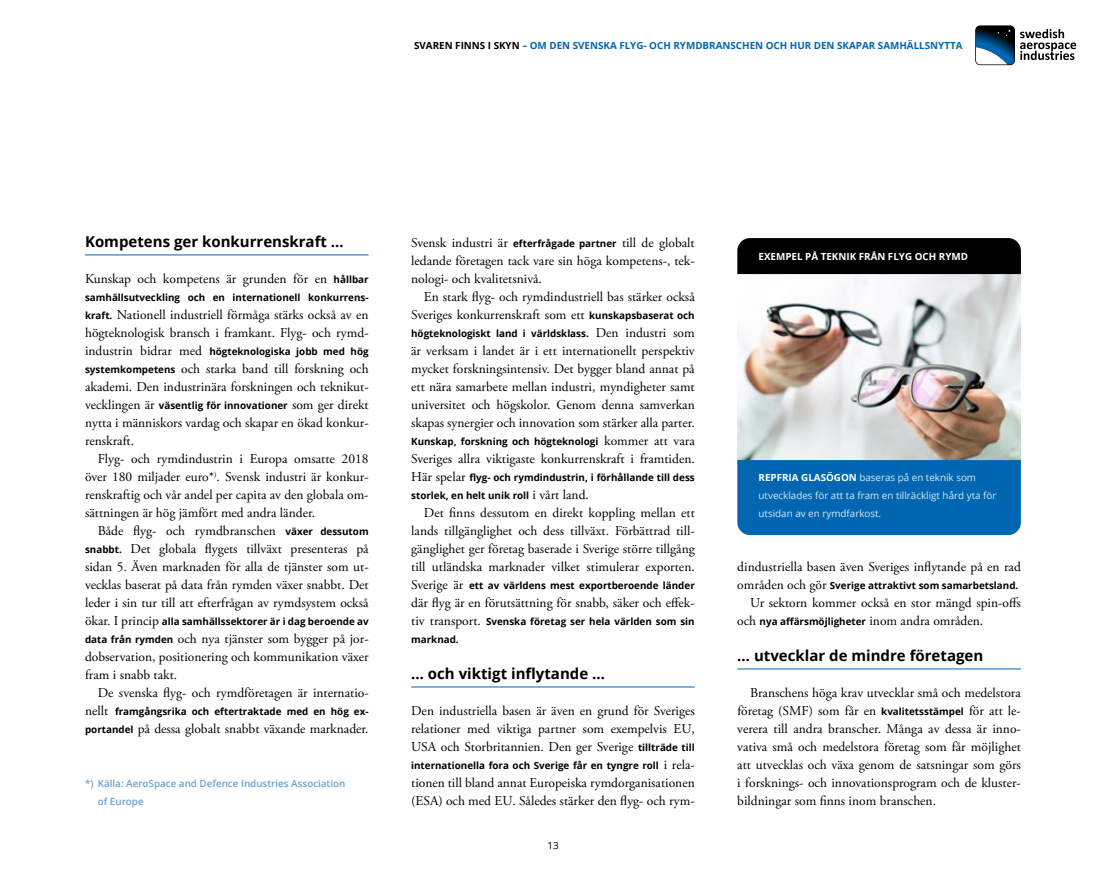
<style>
.page{position:relative;width:1106px;height:893px;background:#fff}
.page>*{position:absolute;margin:0;border:0;box-sizing:border-box;transform-origin:0 0}
.t1{font:700 15px "Open Sans";color:#000}
.t2{font:13.5px/18px "Adobe Garamond Pro";color:#000;text-align:justify}
.t3{font:700 9.9px/18px "Open Sans";color:#000}
.t4{font:9.9px/18px "Open Sans";color:#d9e8f3}
.t5{font:700 9.9px "Open Sans";color:#0066b1}
.t6{font:600 9.9px/18px "Open Sans";color:#66a3d0}
.t7{font:700 9.9px "Open Sans";color:#fff}
.t8{font:9.9px "Open Sans";color:#000}
.s1{color:#000}
.s2{font-family:"Open Sans";font-weight:700;font-size:9.9px}
.s3{font-family:"Adobe Garamond Pro";font-weight:400;font-size:13.5px}
.s4{font-weight:700;color:#fff}
</style>
<div class="page">
<hr style="left:85px;top:255px;width:284px;height:1px;background:#0066b1">
<hr style="left:411px;top:687px;width:283px;height:1px;background:#0066b1">
<hr style="left:737px;top:669px;width:283px;height:1px;background:#0066b1">
<img style="left:737px;top:274px;width:283px;height:186px">
<div style="left:737px;top:460px;width:283px;height:75px;background:#0066b1"></div>
<div style="left:737px;top:238px;width:283px;height:36px;background:#000"></div>
<svg style="left:975px;top:25px;width:40px;height:40px"></svg>
<svg style="left:976px;top:26px;width:38px;height:38px"></svg>
<svg style="left:1020px;top:29px;width:56px;height:31px"></svg>
<p class="t5" style="left:414px;top:38px;width:550px"><span class="s1">SVAREN FINNS I SKYN</span> – OM DEN SVENSKA FLYG- OCH RYMDBRANSCHEN OCH HUR DEN SKAPAR SAMHÄLLSNYTTA</p>
<p class="t1" style="left:85px;top:231px;width:260px">Kompetens ger konkurrenskraft …</p>
<p class="t2" style="left:85px;top:270px;width:285px">Kunskap och kompetens är grunden för en <span class="s2">hållbar</span></p>
<p class="t3" style="left:85px;top:288px;width:285px">samhällsutveckling och en internationell konkurrens-</p>
<p class="t2" style="left:85px;top:306px;width:285px"><span class="s2">kraft.</span> Nationell industriell förmåga stärks också av en högteknologisk bransch i framkant. Flyg- och rymd-</p>
<p class="t3" style="left:85px;top:342px;width:285px"><span class="s3">industrin bidrar med</span> högteknologiska jobb med hög</p>
<p class="t2" style="left:85px;top:360px;width:285px"><span class="s2">systemkompetens</span> och starka band till forskning och akademi. Den industrinära forskningen och teknikut&shy;vecklingen är <span class="s2">väsentlig för innovationer</span> som ger direkt nytta i människors vardag och skapar en ökad konkur&shy;renskraft.</p>
<p class="t2" style="left:85px;top:450px;width:285px;text-indent:13px">Flyg- och rymdindustrin i Europa omsatte 2018 över 180 miljader euro*<sup>)</sup>. Svensk industri är konkur&shy;renskraftig och vår andel per capita av den globala om&shy;sättningen är hög jämfört med andra länder.</p>
<p class="t2" style="left:85px;top:522px;width:285px;text-indent:13px">Både flyg- och rymdbranschen <span class="s2">växer dessutom snabbt.</span> Det globala flygets tillväxt presenteras på sidan 5. Även marknaden för alla de tjänster som ut&shy;vecklas baserat på data från rymden växer snabbt. Det leder i sin tur till att efterfrågan av rymdsystem också</p>
<p class="t3" style="left:85px;top:612px;width:285px"><span class="s3">ökar. I princip</span> alla samhällssektorer är i dag beroende av</p>
<p class="t2" style="left:85px;top:630px;width:285px"><span class="s2">data från rymden</span> och nya tjänster som bygger på jor&shy;dobservation, positionering och kommunikation växer fram i snabb takt.</p>
<p class="t2" style="left:98px;top:684px;width:272px">De svenska flyg- och rymdföretagen är internatio-</p>
<p class="t3" style="left:85px;top:702px;width:285px"><span class="s3">nellt</span> framgångsrika och eftertraktade med en hög ex-</p>
<p class="t2" style="left:85px;top:720px;width:285px"><span class="s2">portandel</span> på dessa globalt snabbt växande marknader.</p>
<p class="t6" style="left:98px;top:774px;width:249px;text-indent:-13px">*) Källa: AeroSpace and Defence Industries Association of Europe</p>
<p class="t2" style="left:411px;top:234px;width:285px">Svensk industri är <span class="s2">efterfrågade partner</span> till de globalt ledande företagen tack vare sin höga kompetens-, tek&shy;nologi- och kvalitetsnivå.</p>
<p class="t2" style="left:411px;top:288px;width:285px;text-align:right">En stark flyg- och rymdindustriell bas stärker också<br>Sveriges konkurrenskraft som ett <span class="s2">kunskapsbaserat och</span></p>
<p class="t3" style="left:411px;top:324px;width:285px">högteknologiskt land i världsklass. <span class="s3">Den industri som</span></p>
<p class="t2" style="left:411px;top:342px;width:285px">är verksam i landet är i ett internationellt perspektiv mycket forskningsintensiv. Det bygger bland annat på ett nära samarbete mellan industri, myndigheter samt universitet och högskolor. Genom denna samverkan skapas synergier och innovation som stärker alla parter.</p>
<p class="t3" style="left:411px;top:432px;width:285px">Kunskap, forskning och högteknologi <span class="s3">kommer att vara</span></p>
<p class="t2" style="left:411px;top:450px;width:285px">Sveriges allra viktigaste konkurrenskraft i framtiden.</p>
<p class="t3" style="left:411px;top:468px;width:285px"><span class="s3">Här spelar</span> flyg- och rymdindustrin, i förhållande till dess storlek, en helt unik roll <span class="s3">i vårt land.</span></p>
<p class="t2" style="left:411px;top:504px;width:285px;text-indent:13px">Det finns dessutom en direkt koppling mellan ett lands tillgänglighet och dess tillväxt. Förbättrad till&shy;gänglighet ger företag baserade i Sverige större tillgång till utländska marknader vilket stimulerar exporten.</p>
<p class="t3" style="left:411px;top:576px;width:285px"><span class="s3">Sverige är</span> ett av världens mest exportberoende länder</p>
<p class="t2" style="left:411px;top:594px;width:285px">där flyg är en förutsättning för snabb, säker och effek-</p>
<p class="t3" style="left:411px;top:612px;width:285px"><span class="s3">tiv transport.</span> Svenska företag ser hela världen som sin marknad.</p>
<p class="t1" style="left:411px;top:663px;width:195px">… och viktigt inflytande …</p>
<p class="t2" style="left:411px;top:702px;width:285px">Den industriella basen är även en grund för Sveriges relationer med viktiga partner som exempelvis EU, USA och Storbritannien. Den ger Sverige <span class="s2">tillträde till</span></p>
<p class="t3" style="left:411px;top:756px;width:285px">internationella fora och Sverige får en tyngre roll <span class="s3">i rela-</span></p>
<p class="t2" style="left:411px;top:774px;width:285px">tionen till bland annat Europeiska rymdorganisationen (ESA) och med EU. Således stärker den flyg- och rym-</p>
<p class="t8" style="left:547px;top:838px;width:13px">13</p>
<p class="t7" style="left:758px;top:249px;width:211px">EXEMPEL PÅ TEKNIK FRÅN FLYG OCH RYMD</p>
<p class="t4" style="left:758px;top:468px;width:239px"><span class="s4">REPFRIA GLASÖGON</span> baseras på en teknik som utvecklades för att ta fram en tillräckligt hård yta för utsidan av en rymdfarkost.</p>
<p class="t2" style="left:737px;top:558px;width:285px">dindustriella basen även Sveriges inflytande på en rad</p>
<p class="t3" style="left:737px;top:576px;width:282px"><span class="s3">områden och gör</span> Sverige attraktivt som samarbetsland.</p>
<p class="t2" style="left:737px;top:594px;width:285px;text-indent:13px">Ur sektorn kommer också en stor mängd spin-offs och <span class="s2">nya affärsmöjligheter</span> inom andra områden.</p>
<p class="t1" style="left:737px;top:645px;width:247px">… utvecklar de mindre företagen</p>
<p class="t2" style="left:737px;top:684px;width:285px;text-indent:13px">Branschens höga krav utvecklar små och medelstora företag (SMF) som får en <span class="s2">kvalitetsstämpel</span> för att le&shy;verera till andra branscher. Många av dessa är inno&shy;vativa små och medelstora företag som får möjlighet att utvecklas och växa genom de satsningar som görs i forsknings- och innovationsprogram och de kluster&shy;bildningar som finns inom branschen.</p>
</div>
